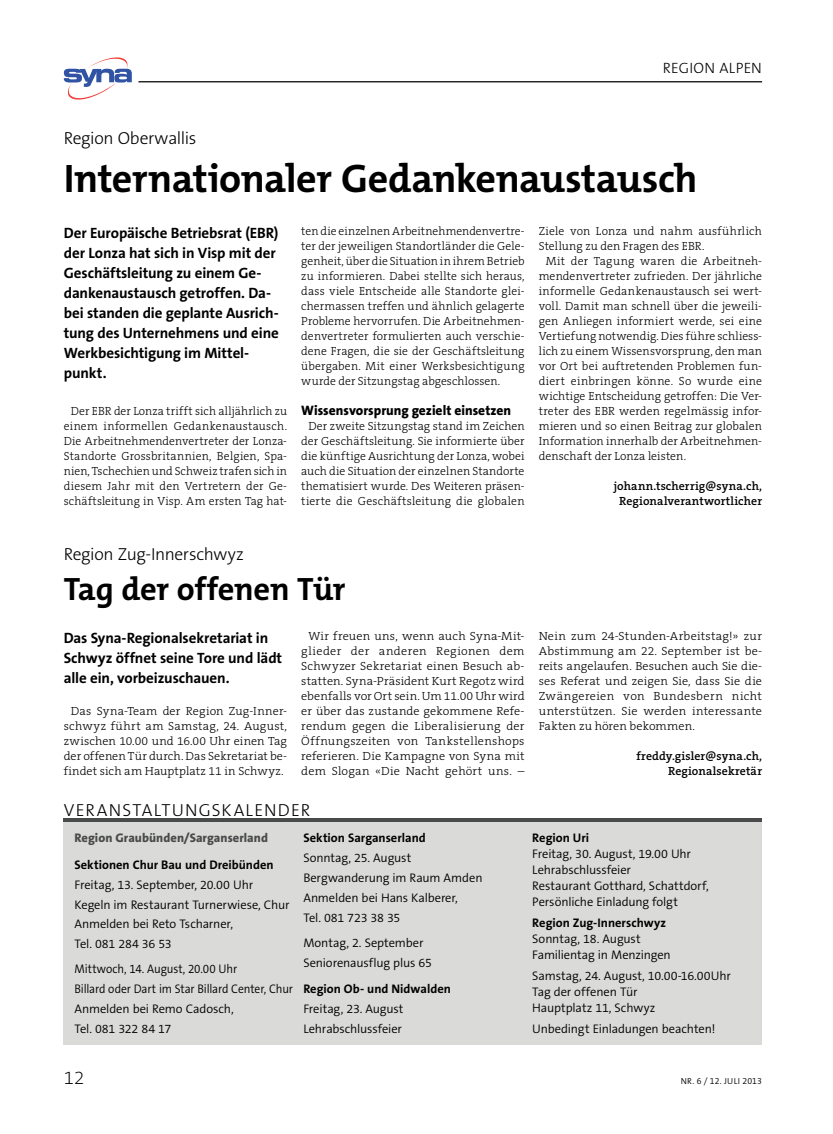
<style>
.page{position:relative;width:833px;height:1134px;background:#fff}
.page>*{position:absolute;margin:0;border:0;box-sizing:border-box;transform-origin:0 0}
.t1{font:700 40px "The Mix B W7";letter-spacing:-.01em;color:#000}
.t2{font:700 32.5px "The Mix B W7";letter-spacing:-.005em;color:#000}
.t3{font:200 18.75px "The Sans B W2";color:#000}
.t4{font:300 17.5px "The Sans B W3";letter-spacing:-.02em;color:#000}
.t5{font:300 17.5px "The Sans B W3";letter-spacing:.07em;color:#000}
.t6{font:300 17.5px "The Sans B W3";letter-spacing:-.015em;color:#000}
.t7{font:300 17.5px "The Sans B W3";letter-spacing:.01em;color:#000}
.t8{font:700 15px/20px "The Sans B W7";letter-spacing:-.005em;color:#000}
.t9{font:300 15px "The Sans B W3";letter-spacing:.015em;color:#000}
.t10{font:800 13.75px "The Sans B W8";color:#000}
.t11{font:300 12.5px/15.9px "The Sans B W4";letter-spacing:-.01em;color:#000}
.t12{font:300 12.5px/19.9px "The Sans B W4";letter-spacing:-.01em;color:#000;scale:.93 1}
.t13{font:700 12.5px "The Sans B W7";color:#000}
.t14{font:800 12.5px "The Sans B W8";letter-spacing:.005em;color:#484b4a}
.t15{font:300 11.88px/15px "The Serif B W3";letter-spacing:.01em;color:#000;text-align:center}
.t16{font:600 11.88px/15px "The Serif B W6";letter-spacing:.01em;color:#000;text-align:center}
.t17{font:300 8.75px "The Sans B W4";letter-spacing:.035em;color:#000}
</style>
<div class="page">
<svg style="left:64px;top:57px;width:68px;height:43px"></svg>
<hr style="left:138px;top:81px;width:624px;height:1px;background:#000">
<div style="left:64px;top:818px;width:698px;height:227px;background:#dadad9"></div>
<hr style="left:64px;top:818px;width:698px;height:4px;background:#484b4a">
<p class="t9" style="left:662px;top:58px;width:101px">Region Alpen</p>
<h3 class="t6" style="left:64px;top:127px;width:134px">Region Oberwallis</h3>
<h1 class="t1" style="left:64px;top:153px;width:635px">Internationaler Gedankenaustausch</h1>
<p class="t8" style="left:64px;top:223px;width:216px">Der Europäische Betriebsrat (EBR) der Lonza hat sich in Visp mit der<br>Geschäftsleitung zu einem Ge&shy;dankenaustausch getroffen. Da&shy;bei standen die geplante Ausrich&shy;tung des Unternehmens und eine<br>Werkbesichtigung im Mittel&shy;punkt.</p>
<p class="t15" style="left:64px;top:404px;width:225px">Der EBR der Lonza trifft sich alljährlich zu einem informellen Gedankenaustausch.<br>Die Arbeitnehmendenvertreter der Lonza-Standorte Grossbritannien, Belgien, Spa&shy;nien, Tschechien und Schweiz trafen sich in diesem Jahr mit den Vertretern der Ge&shy;schäftsleitung in Visp. Am ersten Tag hat-</p>
<p class="t15" style="left:539px;top:224px;width:225px">Ziele von Lonza und nahm ausführlich</p>
<p class="t15" style="left:539px;top:239px;width:167px">Stellung zu den Fragen des EBR.</p>
<p class="t15" style="left:546px;top:254px;width:218px">Mit der Tagung waren die Arbeitneh-</p>
<p class="t15" style="left:539px;top:269px;width:225px">mendenvertreter zufrieden. Der jährliche</p>
<p class="t15" style="left:539px;top:284px;width:225px">informelle Gedankenaustausch sei wert-</p>
<p class="t15" style="left:539px;top:299px;width:225px">voll. Damit man schnell über die jeweili-</p>
<p class="t15" style="left:539px;top:314px;width:225px">gen Anliegen informiert werde, sei eine</p>
<p class="t15" style="left:539px;top:329px;width:225px">Vertiefung notwendig. Dies führe schliess-</p>
<p class="t15" style="left:539px;top:344px;width:225px">lich zu einem Wissensvorsprung, den man</p>
<p class="t15" style="left:539px;top:359px;width:225px">vor Ort bei auftretenden Problemen fun-</p>
<p class="t15" style="left:539px;top:374px;width:225px">diert einbringen könne. So wurde eine</p>
<p class="t15" style="left:539px;top:389px;width:225px">wichtige Entscheidung getroffen: Die Ver-</p>
<p class="t15" style="left:539px;top:404px;width:225px">treter des EBR werden regelmässig infor-</p>
<p class="t15" style="left:539px;top:419px;width:225px">mieren und so einen Beitrag zur globalen</p>
<p class="t15" style="left:539px;top:434px;width:225px">Information innerhalb der Arbeitnehmen-</p>
<p class="t15" style="left:539px;top:449px;width:149px">denschaft der Lonza leisten.</p>
<p class="t16" style="left:614px;top:479px;width:150px">johann.tscherrig@syna.ch,<br>Regionalverantwortlicher</p>
<p class="t15" style="left:301px;top:224px;width:225px;text-align:justify">ten die einzelnen Arbeitnehmendenvertre&shy;ter der jeweiligen Standortländer die Gele&shy;genheit, über die Situation in ihrem Betrieb zu informieren. Dabei stellte sich heraus, dass viele Entscheide alle Standorte glei&shy;chermassen treffen und ähnlich gelagerte Probleme hervorrufen. Die Arbeitnehmen&shy;denvertreter formulierten auch verschie&shy;dene Fragen, die sie der Geschäftsleitung übergaben. Mit einer Werksbesichtigung wurde der Sitzungstag abgeschlossen.</p>
<p class="t10" style="left:301px;top:402px;width:211px">Wissensvorsprung gezielt einsetzen</p>
<p class="t15" style="left:301px;top:419px;width:225px">Der zweite Sitzungstag stand im Zeichen der Geschäftsleitung. Sie informierte über die künftige Ausrichtung der Lonza, wobei auch die Situation der einzelnen Standorte thematisiert wurde. Des Weiteren präsen&shy;tierte die Geschäftsleitung die globalen</p>
<h3 class="t4" style="left:64px;top:542px;width:182px">Region Zug-Innerschwyz</h3>
<h2 class="t2" style="left:64px;top:568px;width:283px">Tag der offenen Tür</h2>
<p class="t8" style="left:64px;top:628px;width:220px">Das Syna-Regionalsekretariat in<br>Schwyz öffnet seine Tore und lädt alle ein, vorbeizuschauen.</p>
<p class="t15" style="left:64px;top:704px;width:225px">Das Syna-Team der Region Zug-Inner&shy;schwyz führt am Samstag, 24. August, zwischen 10.00 und 16.00 Uhr einen Tag der offenen Tür durch. Das Sekretariat be&shy;findet sich am Hauptplatz 11 in Schwyz.</p>
<p class="t15" style="left:301px;top:629px;width:225px">Wir freuen uns, wenn auch Syna-Mit&shy;glieder der anderen Regionen dem Schwyzer Sekretariat einen Besuch ab&shy;statten. Syna-Präsident Kurt Regotz wird ebenfalls vor Ort sein. Um 11.00 Uhr wird er über das zustande gekommene Refe&shy;rendum gegen die Liberalisierung der Öffnungszeiten von Tankstellenshops referieren. Die Kampagne von Syna mit dem Slogan «Die Nacht gehört uns. –</p>
<p class="t15" style="left:539px;top:629px;width:225px;text-align:justify">Nein zum 24-Stunden-Arbeitstag!» zur Abstimmung am 22. September ist be&shy;reits angelaufen. Besuchen auch Sie die&shy;ses Referat und zeigen Sie, dass Sie die Zwängereien von Bundesbern nicht unterstützen. Sie werden interessante Fakten zu hören bekommen.</p>
<p class="t16" style="left:636px;top:749px;width:127px;text-align:right">freddy.gisler@syna.ch,<br>Regionalsekretär</p>
<h3 class="t5" style="left:64px;top:799px;width:192px">VeranstaltungSKALEN</h3>
<h3 class="t7" style="left:278px;top:799px;width:23px">DER</h3>
<p class="t14" style="left:74px;top:830px;width:195px">Region Graubünden/Sarganserland</p>
<p class="t13" style="left:74px;top:856px;width:201px">Sektionen Chur Bau und Dreibünden</p>
<p class="t11" style="left:74px;top:874px;width:216px;line-height:19.9px">Freitag, 13. September, 20.00 U hr<br>Kegeln im Restaurant Turnerwiese, Chur<br>Anmelden bei Reto Tscharner,<br>Tel. 081 284 36 53</p>
<p class="t12" style="left:74px;top:959px;width:236px">Mittwoch, 14. August, 20.00 U hr<br>Billard oder Dart im Star Billard Center, Chur<br>Anmelden bei Remo Cadosch,<br>Tel. 081 322 84 17</p>
<p class="t13" style="left:303px;top:830px;width:124px">Sektion Sarganserland</p>
<p class="t11" style="left:303px;top:848px;width:181px;line-height:20px">Sonntag, 25. August<br>Bergwanderung im Raum Amden<br>Anmelden bei Hans Kalberer,<br>Tel. 081 723 38 35</p>
<p class="t11" style="left:303px;top:933px;width:130px;line-height:20px">Montag, 2. September<br>Seniorenausflug plus 65</p>
<p class="t13" style="left:303px;top:980px;width:149px">Region Ob- und Nidwalden</p>
<p class="t11" style="left:303px;top:999px;width:102px;line-height:20px">Freitag, 23. August<br>Lehrabschlussfeier</p>
<p class="t13" style="left:532px;top:829px;width:58px">Region Uri</p>
<p class="t11" style="left:532px;top:846px;width:178px">Freitag, 30. August, 19.00 U hr<br>Lehrabschlussfeier<br>Restaurant Gotthard, Schattdorf,<br>Persönliche Einladung folgt</p>
<p class="t13" style="left:532px;top:914px;width:135px">Region Zug-Innerschwyz</p>
<p class="t11" style="left:532px;top:931px;width:140px">Sonntag, 18. August<br>Familientag in Menzingen</p>
<p class="t11" style="left:532px;top:968px;width:200px">Samstag, 24. August, 10.00-16.00U hr<br>Tag der offenen Tür<br>Hauptplatz 11, Schwyz</p>
<p class="t11" style="left:532px;top:1021px;width:185px">U nbedingt Einladungen beachten!</p>
<h3 class="t3" style="left:64px;top:1066px;width:22px">12</h3>
<p class="t17" style="left:680px;top:1076px;width:83px">Nr. 6 / 12. Juli 2013</p>
</div>
